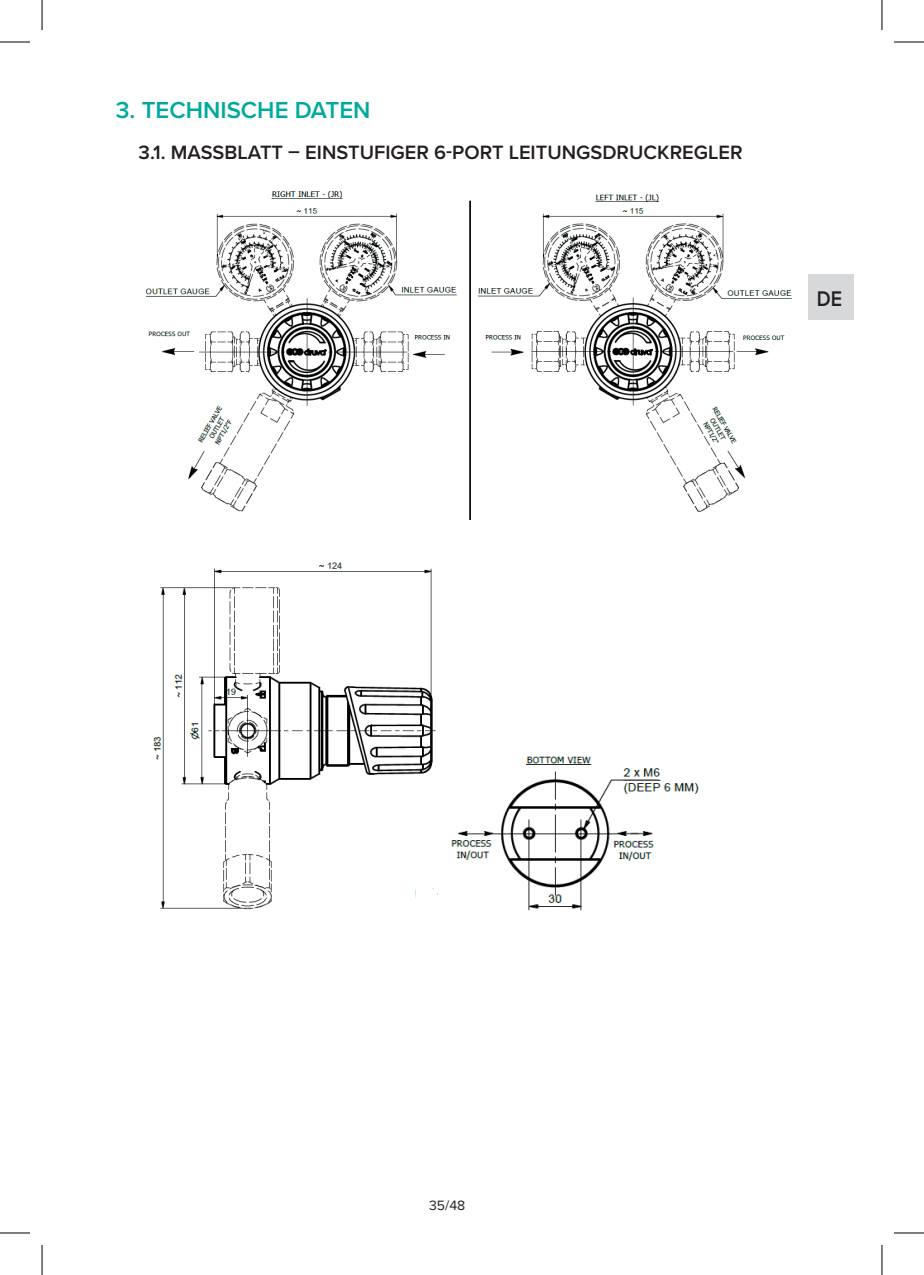
<style>
.page{position:relative;width:924px;height:1275px;background:#fff}
.page>*{position:absolute;margin:0;border:0;box-sizing:border-box;transform-origin:0 0}
.t1{font:600 24px "Proxima Nova";color:#00a99d}
.t2{font:600 22px "Proxima Nova";color:#231f20;scale:.89 1}
.t3{font:600 20px "Proxima Nova";color:#231f20}
.t4{font:14px "Proxima Nova";color:#231f20}
</style>
<div class="page">
<div style="left:807px;top:274px;width:46px;height:46px;background:#d7d8da"></div>
<img style="left:146px;top:190px;width:646px;height:330px">
<img style="left:153px;top:562px;width:285px;height:348px">
<img style="left:451px;top:756px;width:248px;height:155px">
<hr style="left:0;top:42px;width:30px;height:1px;background:#000">
<hr style="left:893px;top:42px;width:30px;height:1px;background:#000">
<hr style="left:0;top:1232px;width:30px;height:1px;background:#000">
<hr style="left:893px;top:1232px;width:30px;height:1px;background:#000">
<hr style="left:42px;top:0;width:1px;height:30px;background:#000">
<hr style="left:42px;top:1245px;width:1px;height:30px;background:#000">
<hr style="left:881px;top:0;width:1px;height:30px;background:#000">
<hr style="left:881px;top:1245px;width:1px;height:30px;background:#000">
<p class="t1" style="left:116px;top:92px;width:256px">3. TECHNISCHE DATEN</p>
<p class="t3" style="left:138px;top:137px;width:605px">3.1. MASSBLATT – EINSTUFIGER 6-PORT LEITUNGSDRUCKREGLER</p>
<p class="t2" style="left:816px;top:282px;width:30px">DE</p>
<p class="t4" style="left:429px;top:1195px;width:38px">35/48</p>
</div>
